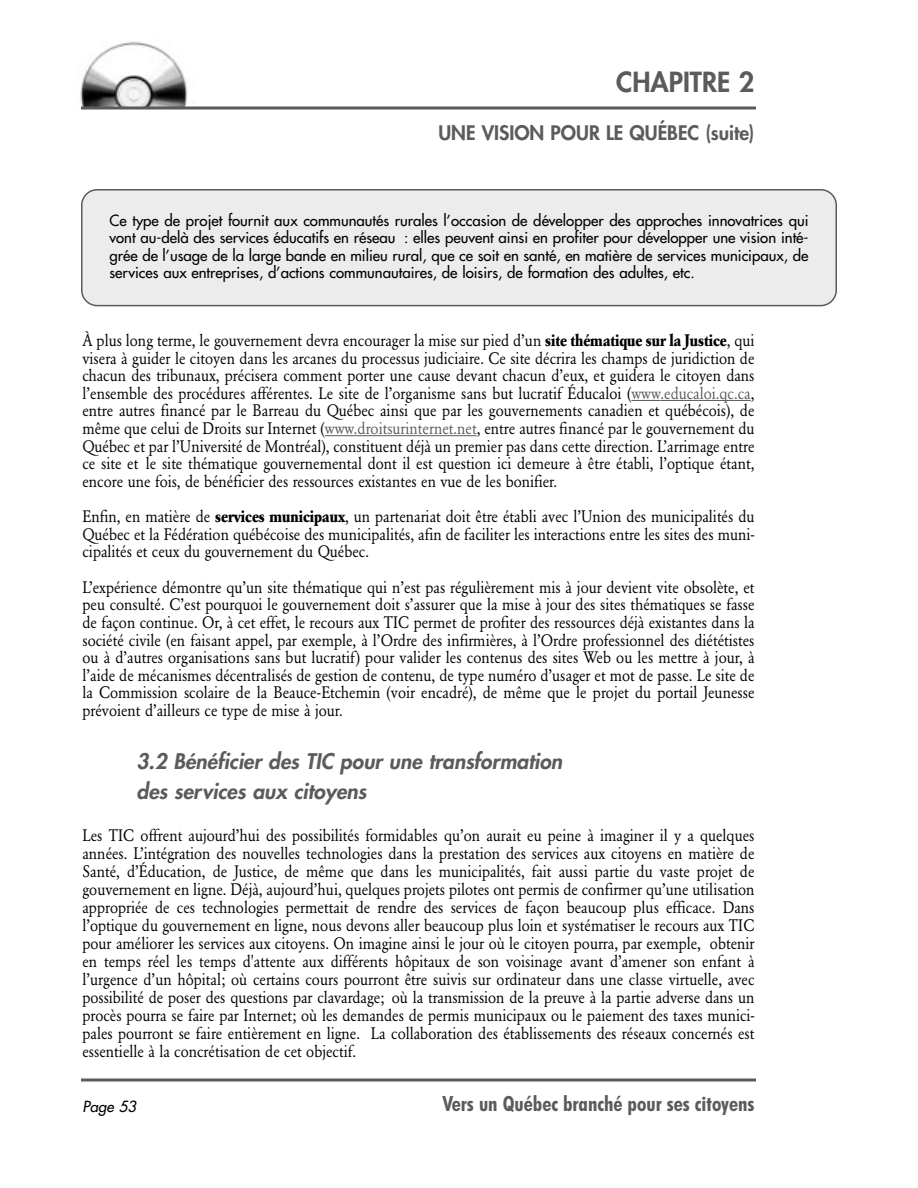
<style>
.page{position:relative;width:918px;height:1188px;background:#fff}
.page>*{position:absolute;margin:0;border:0;box-sizing:border-box;transform-origin:0 0}
.t1{font:800 27px "Futura";color:#5b5b5b}
.t2{font:italic 800 21px/30px "Futura";color:#5b5b5b}
.t3{font:700 condensed 21px "Futura BT";color:#5b5b5b}
.t4{font:800 19.5px "Futura";color:#5b5b5b}
.t5{font:16.5px/17.7px "Garamond BE";color:#000;text-align:justify;scale:.9 1}
.t6{font:15px/17.2px "Futura";color:#000;text-align:justify}
.t7{font:italic 15px "Futura";color:#000}
.s1{font-weight:700}
.s2{color:#5b5b5b}
</style>
<div class="page">
<img style="left:80px;top:41px;width:107px;height:65px">
<svg style="left:81px;top:106px;width:675px;height:4px;background:#818181"></svg>
<svg style="left:81px;top:1078px;width:675px;height:4px;background:#838383"></svg>
<svg style="left:631px;top:400px;width:29px;height:1px"></svg>
<hr style="left:660px;top:400px;width:91px;height:1px;background:#5b5b5b">
<svg style="left:325px;top:435px;width:29px;height:1px"></svg>
<hr style="left:354px;top:435px;width:123px;height:1px;background:#5b5b5b">
<div style="left:82px;top:190px;width:754px;height:116px;background:#ececec;border-radius:15px"></div>
<div style="left:81px;top:189px;width:756px;height:117px;border:2px solid #5b5b5b;border-radius:15px"></div>
<h1 class="t1" style="left:616px;top:70px;width:140px">CHAPITRE 2</h1>
<p class="t4" style="left:438px;top:124px;width:318px">UNE VISION POUR LE QUÉBEC (suite)</p>
<p class="t6" style="left:110px;top:213px;width:701px">Ce type de projet fournit aux communautés rurales l’occasion de développer des approches innovatrices qui vont au-delà des services éducatifs en réseau : elles peuvent ainsi en profiter pour développer une vision inté&shy;grée de l’usage de la large bande en milieu rural, que ce soit en santé, en matière de services municipaux, de services aux entreprises, d’actions communautaires, de loisirs, de formation des adultes, etc.</p>
<p class="t5" style="left:82px;top:333px;width:748px">À plus long terme, le gouvernement devra encourager la mise sur pied d’un <span class="s1">site thématique sur la Justice</span>, qui visera à guider le citoyen dans les arcanes du processus judiciaire. Ce site décrira les champs de juridiction de chacun des tribunaux, précisera comment porter une cause devant chacun d’eux, et guidera le citoyen dans l’ensemble des procédures afférentes. Le site de l’organisme sans but lucratif Éducaloi (<span class="s2">www.educaloi.qc.ca</span>, entre autres financé par le Barreau du Québec ainsi que par les gouvernements canadien et québécois), de même que celui de Droits sur Internet (<span class="s2">www.droitsurinternet.net</span>, entre autres financé par le gouvernement du Québec et par l’Université de Montréal), constituent déjà un premier pas dans cette direction. L’arrimage entre ce site et le site thématique gouvernemental dont il est question ici demeure à être établi, l’optique étant, encore une fois, de bénéficier des ressources existantes en vue de les bonifier.</p>
<p class="t5" style="left:83px;top:509px;width:748px">Enfin, en matière de <span class="s1">services municipaux</span>, un partenariat doit être établi avec l’Union des municipalités du Québec et la Fédération québécoise des municipalités, afin de faciliter les interactions entre les sites des muni&shy;cipalités et ceux du gouvernement du Québec.</p>
<p class="t5" style="left:83px;top:579px;width:748px">L’expérience démontre qu’un site thématique qui n’est pas régulièrement mis à jour devient vite obsolète, et peu consulté. C’est pourquoi le gouvernement doit s’assurer que la mise à jour des sites thématiques se fasse de façon continue. Or, à cet effet, le recours aux TIC permet de profiter des ressources déjà existantes dans la société civile (en faisant appel, par exemple, à l’Ordre des infirmières, à l’Ordre professionnel des diététistes ou à d’autres organisations sans but lucratif) pour valider les contenus des sites Web ou les mettre à jour, à l’aide de mécanismes décentralisés de gestion de contenu, de type numéro d’usager et mot de passe. Le site de la Commission scolaire de la Beauce-Etchemin (voir encadré), de même que le projet du portail Jeunesse prévoient d’ailleurs ce type de mise à jour.</p>
<p class="t2" style="left:136px;top:748px;width:427px">3.2 Bénéficier des TIC pour une transformation des services aux citoyens</p>
<p class="t5" style="left:82px;top:827px;width:748px">Les TIC offrent aujourd’hui des possibilités formidables qu’on aurait eu peine à imaginer il y a quelques années. L’intégration des nouvelles technologies dans la prestation des services aux citoyens en matière de Santé, d’Éducation, de Justice, de même que dans les municipalités, fait aussi partie du vaste projet de gouvernement en ligne. Déjà, aujourd’hui, quelques projets pilotes ont permis de confirmer qu’une utilisation appropriée de ces technologies permettait de rendre des services de façon beaucoup plus efficace. Dans l’optique du gouvernement en ligne, nous devons aller beaucoup plus loin et systématiser le recours aux TIC pour améliorer les services aux citoyens. On imagine ainsi le jour où le citoyen pourra, par exemple, obtenir en temps réel les temps d'attente aux différents hôpitaux de son voisinage avant d’amener son enfant à l’urgence d’un hôpital; où certains cours pourront être suivis sur ordinateur dans une classe virtuelle, avec possibilité de poser des questions par clavardage; où la transmission de la preuve à la partie adverse dans un procès pourra se faire par Internet; où les demandes de permis municipaux ou le paiement des taxes munici&shy;pales pourront se faire entièrement en ligne. La collaboration des établissements des réseaux concernés est essentielle à la concrétisation de cet objectif.</p>
<p class="t7" style="left:82px;top:1099px;width:55px">Page 53</p>
<p class="t3" style="left:443px;top:1095px;width:313px">Vers un Québec branché pour ses citoyens</p>
</div>
